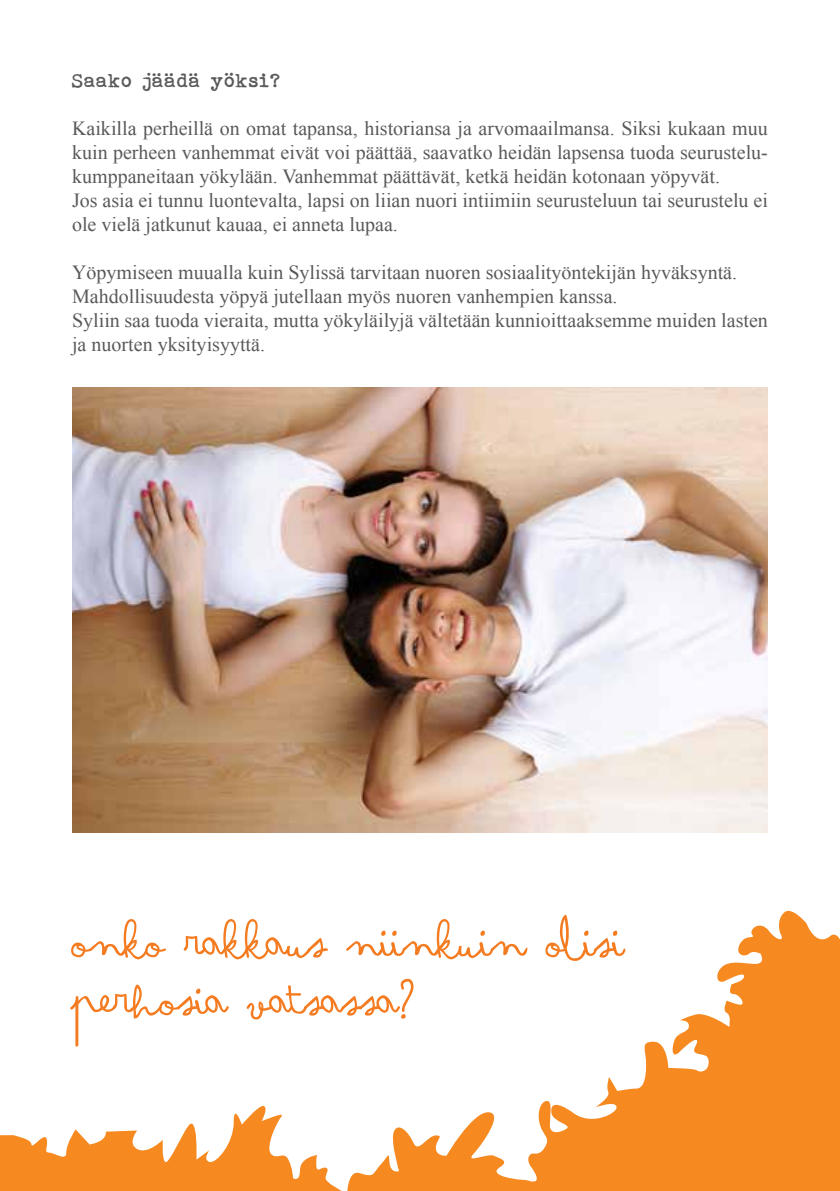
<style>
.page{position:relative;width:840px;height:1191px;background:#fff}
.page>*{position:absolute;margin:0;border:0;box-sizing:border-box;transform-origin:0 0}
.t1{font:76px/58px "Arsenale White";color:#f47b20}
.t2{font:20px/24px "Times New Roman";color:#58595b}
.t3{font:20px "Bohemian typewriter";color:#58595b}
</style>
<div class="page">
<svg style="left:347px;top:910px;width:492px;height:281px"></svg>
<svg style="left:0;top:1106px;width:341px;height:85px"></svg>
<img style="left:72px;top:387px;width:695px;height:445px">
<p class="t3" style="left:72px;top:68px;width:211px">Saako jäädä yöksi?</p>
<p class="t2" style="left:72px;top:116px;width:697px">Kaikilla perheillä on omat tapansa, historiansa ja arvomaailmansa. Siksi kukaan muu kuin perheen vanhemmat eivät voi päättää, saavatko heidän lapsensa tuoda seurustelu&shy;kumppaneitaan yökylään. Vanhemmat päättävät, ketkä heidän kotonaan yöpyvät.<br>Jos asia ei tunnu luontevalta, lapsi on liian nuori intiimiin seurusteluun tai seurustelu ei ole vielä jatkunut kauaa, ei anneta lupaa.</p>
<p class="t2" style="left:72px;top:260px;width:697px">Yöpymiseen muualla kuin Sylissä tarvitaan nuoren sosiaalityöntekijän hyväksyntä.<br>Mahdollisuudesta yöpyä jutellaan myös nuoren vanhempien kanssa.<br>Syliin saa tuoda vieraita, mutta yökyläilyjä vältetään kunnioittaaksemme muiden lasten ja nuorten yksityisyyttä.</p>
<h1 class="t1" style="left:72px;top:900px;width:553px">onko rakkaus niinkuin olisi perhosia vatsassa?</h1>
</div>
